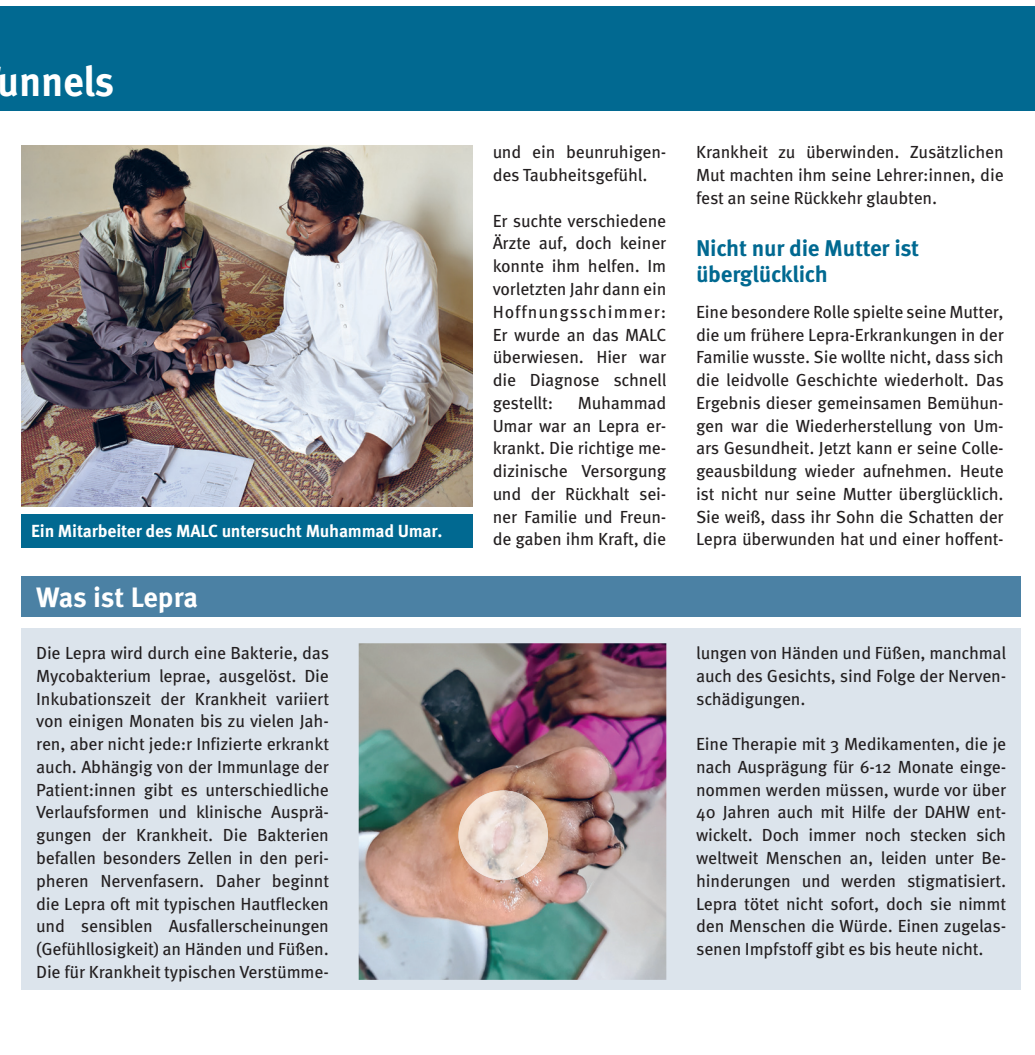
<style>
.page{position:relative;width:1035px;height:1055px;background:#fff}
.page>*{position:absolute;margin:0;border:0;box-sizing:border-box;transform-origin:0 0}
.t1{font:700 42px "Meta OT";letter-spacing:-.01em;color:#fff;scale:.96 1}
.t2{font:700 28px "Meta OT";letter-spacing:-.01em;color:#fff}
.t3{font:700 22.75px/26.2px "Meta OT";letter-spacing:-.01em;color:#016991}
.t4{font:17.5px/22.8px "Meta OT";letter-spacing:-.01em;color:#231f20;text-align:justify}
.t5{font:700 17.5px "Meta OT";letter-spacing:-.01em;color:#fff}
</style>
<div class="page">
<div style="left:21px;top:628px;width:1000px;height:362px;background:#dce4ec"></div>
<div style="left:0;top:6px;width:1035px;height:105px;background:#016991"></div>
<div style="left:21px;top:576px;width:1000px;height:41px;background:#4b81a4"></div>
<img style="left:359px;top:643px;width:307px;height:336px">
<div style="left:21px;top:514px;width:452px;height:33px;background:#016991"></div>
<img style="left:21px;top:145px;width:452px;height:361px">
<img style="left:458px;top:790px;width:90px;height:89px;border-radius:45px">
<h1 class="t1" style="left:-2px;top:55px;width:123px">unnels</h1>
<p class="t5" style="left:31px;top:520px;width:413px">Ein Mitarbeiter des MALC untersucht Muhammad Umar.</p>
<h2 class="t2" style="left:36px;top:580px;width:163px">Was ist Lepra</h2>
<p class="t4" style="left:36px;top:642px;width:294px">Die Lepra wird durch eine Bakterie, das Mycobakterium leprae, ausgelöst. Die Inkubationszeit der Krankheit variiert von einigen Monaten bis zu vielen Jah&shy;ren, aber nicht jede:r Infizierte erkrankt auch. Abhängig von der Immunlage der Patient:innen gibt es unterschiedliche Verlaufsformen und klinische Ausprä&shy;gungen der Krankheit. Die Bakterien befallen besonders Zellen in den peri&shy;pheren Nervenfasern. Daher beginnt die Lepra oft mit typischen Hautflecken und sensiblen Ausfallerscheinungen (Gefühllosigkeit) an Händen und Füßen.<br>Die für Krankheit typischen Verstümme-</p>
<p class="t4" style="left:493px;top:141px;width:175px">und ein beunruhigen&shy;des Taubheitsgefühl.</p>
<p class="t4" style="left:493px;top:210px;width:175px">Er suchte verschiedene Ärzte auf, doch keiner konnte ihm helfen. Im vorletzten Jahr dann ein Hoffnungsschimmer:<br>Er wurde an das MALC überwiesen. Hier war die Diagnose schnell gestellt:</p>
<p class="t4" style="left:493px;top:392px;width:175px;text-indent:85px">Muhammad Umar war an Lepra er&shy;krankt. Die richtige me&shy;dizinische Versorgung und der Rückhalt sei&shy;ner Familie und Freun&shy;de gaben ihm Kraft, die</p>
<p class="t4" style="left:696px;top:141px;width:309px">Krankheit zu überwinden. Zusätzlichen Mut machten ihm seine Lehrer:innen, die fest an seine Rückkehr glaubten.</p>
<h3 class="t3" style="left:696px;top:236px;width:225px">Nicht nur die Mutter ist überglücklich</h3>
<p class="t4" style="left:696px;top:301px;width:309px">Eine besondere Rolle spielte seine Mutter, die um frühere Lepra-Erkrankungen in der Familie wusste. Sie wollte nicht, dass sich die leidvolle Geschichte wiederholt. Das Ergebnis dieser gemeinsamen Bemühun&shy;gen war die Wiederherstellung von Um&shy;ars Gesundheit. Jetzt kann er seine Colle&shy;geausbildung wieder aufnehmen. Heute ist nicht nur seine Mutter überglücklich.<br>Sie weiß, dass ihr Sohn die Schatten der Lepra überwunden hat und einer hoffent-</p>
<p class="t4" style="left:696px;top:642px;width:312px">lungen von Händen und Füßen, manchmal auch des Gesichts, sind Folge der Nerven&shy;schädigungen.</p>
<p class="t4" style="left:696px;top:733px;width:312px">Eine Therapie mit 3 Medikamenten, die je nach Ausprägung für 6-12 Monate einge&shy;nommen werden müssen, wurde vor über 40 Jahren auch mit Hilfe der DAHW ent&shy;wickelt. Doch immer noch stecken sich weltweit Menschen an, leiden unter Be&shy;hinderungen und werden stigmatisiert.<br>Lepra tötet nicht sofort, doch sie nimmt den Menschen die Würde. Einen zugelas&shy;senen Impfstoff gibt es bis heute nicht.</p>
</div>
